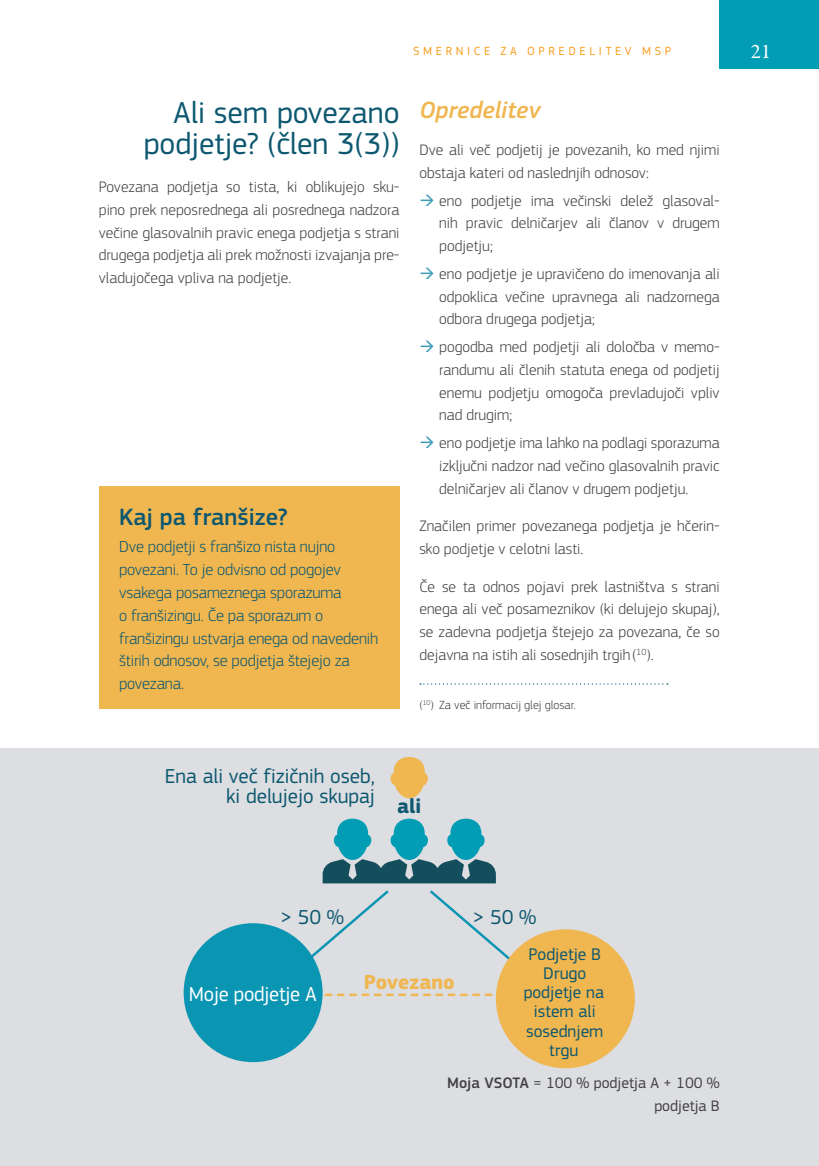
<style>
.page{position:relative;width:819px;height:1166px;background:#fff}
.page>*{position:absolute;margin:0;border:0;box-sizing:border-box;transform-origin:0 0}
.title_2_right_TOC{font:31.5px/31.5px "EC Square Sans Pro";color:#0d5870;text-align:right}
.box_title{font:500 24.5px "EC Square Sans Pro";color:#0d5870}
.title_2_orange{font:italic 500 24.5px "EC Square Sans Pro";color:#f0b64f}
.t1{font:21px/19.6px "EC Square Sans Pro";color:#0d5870;text-align:right}
.t2{font:21px "EC Square Sans Pro";letter-spacing:-.01em;color:#fff}
.t3{font:700 21px "EC Square Sans Pro";color:#f0b64f}
.t4{font:700 21px "EC Square Sans Pro";color:#0d5870}
.t5{font:21px "Garamond Premr Pro";color:#fff}
.t6{font:17.5px/19.2px "EC Square Sans Pro";color:#0d5870;text-align:center}
.box_body{font:300 16.62px/22.8px "EC Square Sans Pro";letter-spacing:-.01em;color:#0d5870}
.body{font:300 15.75px/22.8px "EC Square Sans Pro";color:#414042;text-align:justify}
.t7{font:15.75px/22.8px "EC Square Sans Pro";color:#414042;text-align:right}
.footnotes{font:300 12.25px "EC Square Sans Pro";color:#414042}
.t8{font:12.25px "EC Square Sans Pro";letter-spacing:.295em;color:#f99d1c}
.s1{color:#3e9cb8}
.s2{font-weight:500}
</style>
<div class="page">
<div style="left:719px;top:0;width:100px;height:68px;background:#009db5"></div>
<div style="left:0;top:748px;width:819px;height:418px;background:#dcdee1"></div>
<svg style="left:322px;top:993px;width:171px;height:3px"></svg>
<svg style="left:420px;top:683px;width:248px;height:2px"></svg>
<div style="left:99px;top:486px;width:300px;height:223px;background:#f0b64f"></div>
<svg style="left:390px;top:756px;width:38px;height:42px"></svg>
<svg style="left:301px;top:818px;width:210px;height:148px"></svg>
<div style="left:184px;top:923px;width:138px;height:139px;background:#0a95b2;border-radius:69px"></div>
<div style="left:496px;top:929px;width:138px;height:139px;background:#f0b64f;border-radius:69px"></div>
<p class="t8" style="left:413px;top:44px;width:33px">Smernice</p>
<p class="t8" style="left:500px;top:44px;width:49px">za opredelite</p>
<p class="t8" style="left:625px;top:44px;width:48px">v MSP</p>
<h3 class="t5" style="left:750px;top:39px;width:22px">21</h3>
<p class="title_2_right_TOC" style="left:144px;top:97px;width:257px">Ali sem povezano podjetje? (člen 3(3))</p>
<p class="body" style="left:99px;top:175px;width:302px">Povezana podjetja so tista, ki oblikujejo sku&shy;pino prek neposrednega ali posrednega nadzora večine glasovalnih pravic enega podjetja s strani drugega podjetja ali prek možnosti izvajanja pre&shy;vladujočega vpliva na podjetje.</p>
<p class="box_title" style="left:119px;top:502px;width:170px">Kaj pa franšize?</p>
<p class="box_body" style="left:119px;top:535px;width:260px">Dve podjetji s franšizo nista nujno povezani. To je odvisno od pogojev vsakega posameznega sporazuma<br>o franšizingu. Če pa sporazum o franšizingu ustvarja enega od navedenih štirih odnosov, se podjetja štejejo za povezana.</p>
<p class="title_2_orange" style="left:419px;top:95px;width:123px">Opredelitev</p>
<p class="body" style="left:419px;top:139px;width:302px">Dve ali več podjetij je povezanih, ko med njimi obstaja kateri od naslednjih odnosov:</p>
<p class="body" style="left:439px;top:189px;width:282px;text-indent:-20px"><span class="s1">→</span> eno podjetje ima večinski delež glasoval&shy;nih pravic delničarjev ali članov v drugem podjetju;</p>
<p class="body" style="left:439px;top:262px;width:282px;text-indent:-20px"><span class="s1">→</span> eno podjetje je upravičeno do imenovanja ali odpoklica večine upravnega ali nadzornega odbora drugega podjetja;</p>
<p class="body" style="left:439px;top:335px;width:282px;text-indent:-20px"><span class="s1">→</span> pogodba med podjetji ali določba v memo&shy;randumu ali členih statuta enega od podjetij enemu podjetju omogoča prevladujoči vpliv nad drugim;</p>
<p class="body" style="left:439px;top:431px;width:282px;text-indent:-20px"><span class="s1">→</span> eno podjetje ima lahko na podlagi sporazuma izključni nadzor nad večino glasovalnih pravic delničarjev ali članov v drugem podjetju.</p>
<p class="body" style="left:419px;top:515px;width:302px">Značilen primer povezanega podjetja je hčerin&shy;sko podjetje v celotni lasti.</p>
<p class="body" style="left:419px;top:575px;width:302px">Če se ta odnos pojavi prek lastništva s strani enega ali več posameznikov (ki delujejo skupaj), se zadevna podjetja štejejo za povezana, če so dejavna na istih ali sosednjih trgih (<sup>10</sup>).</p>
<p class="footnotes" style="left:419px;top:698px;width:158px">(<sup>10</sup>) Za več informacij glej glosar.</p>
<p class="t1" style="left:165px;top:766px;width:211px">Ena ali več fizičnih oseb, ki delujejo skupaj</p>
<p class="t4" style="left:397px;top:794px;width:26px">ali</p>
<p class="t1" style="left:280px;top:907px;width:65px">&gt; 50 %</p>
<p class="t1" style="left:472px;top:907px;width:65px">&gt; 50 %</p>
<p class="t2" style="left:189px;top:981px;width:121px">Moje podjetje A</p>
<p class="t3" style="left:364px;top:969px;width:92px">Povezano</p>
<p class="t6" style="left:523px;top:944px;width:82px">Podjetje B<br>Drugo podjetje na istem ali sosednjem trgu</p>
<p class="t7" style="left:447px;top:1071px;width:274px"><span class="s2">Moja VSOTA</span> = 100 % podjetja A + 100 % podjetja B</p>
</div>
